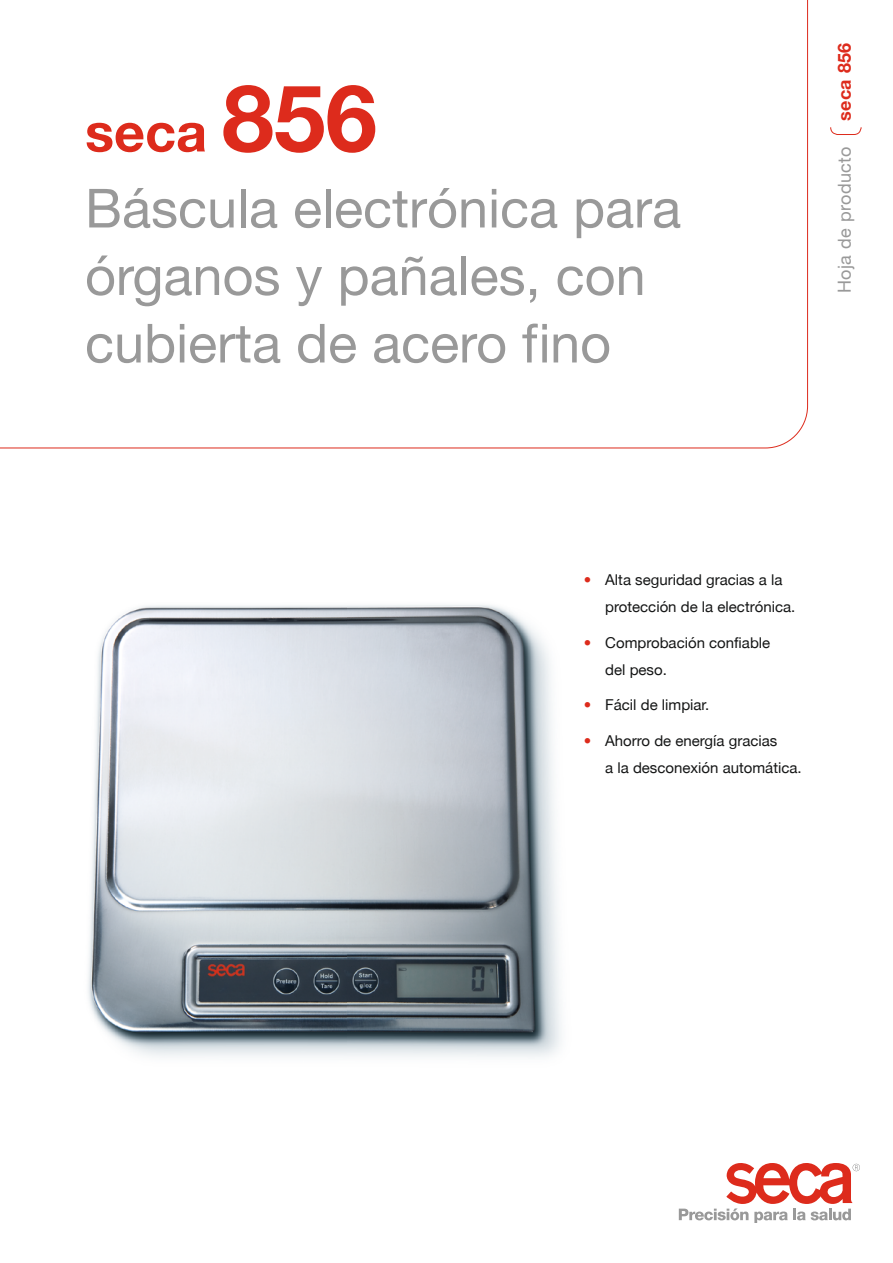
<style>
.page{position:relative;width:893px;height:1263px;background:#fff}
.page>*{position:absolute;margin:0;border:0;box-sizing:border-box;transform-origin:0 0}
.t1{font:54px/76.1px "secaglobal";color:#999}
.t2{font:18px "secaglobal";letter-spacing:.025em;color:#999}
.t3{font:700 18px "secaglobal";letter-spacing:.025em;color:#dd2b1c}
.t4{font:15px/27px "secaglobal";color:#151616}
.s1{font-weight:700;color:#dd2b1c}
.s2{font-weight:700;font-size:93px;color:#dd2b1c}
.s3{color:#dd2b1c}
</style>
<div class="page">
<img style="left:88px;top:605px;width:473px;height:452px">
<svg style="left:830px;top:127px;width:32px;height:8px"></svg>
<svg style="left:679px;top:1163px;width:181px;height:60px"></svg>
<svg style="left:0;top:0;width:808px;height:449px"></svg>
<svg style="left:0;top:0;width:4px;height:4px"></svg>
<h1 class="t1" style="left:85px;top:95px;width:597px"><span class="s1">seca</span> <span class="s2">856<br></span>Báscula electrónica para</h1>
<h1 class="t1" style="left:85px;top:243px;width:562px;line-height:67.5px">órganos y pañales, con cubierta de acero fino</h1>
<p class="t3" style="left:834px;top:121px;width:80px;rotate:-90deg">seca 856</p>
<p class="t2" style="left:834px;top:293px;width:149px;rotate:-90deg">Hoja de producto</p>
<p class="t4" style="left:605px;top:566px;width:192px;text-indent:-21px"><span class="s3">•</span> Alta seguridad gracias a la protección de la electrónica.</p>
<p class="t4" style="left:605px;top:629px;width:167px;text-indent:-21px"><span class="s3">•</span> Comprobación confiable del peso.</p>
<p class="t4" style="left:584px;top:691px;width:127px"><span class="s3">•</span> Fácil de limpiar.</p>
<p class="t4" style="left:605px;top:727px;width:198px;text-indent:-21px"><span class="s3">•</span> Ahorro de energía gracias<br>a la desconexión automática.</p>
</div>
